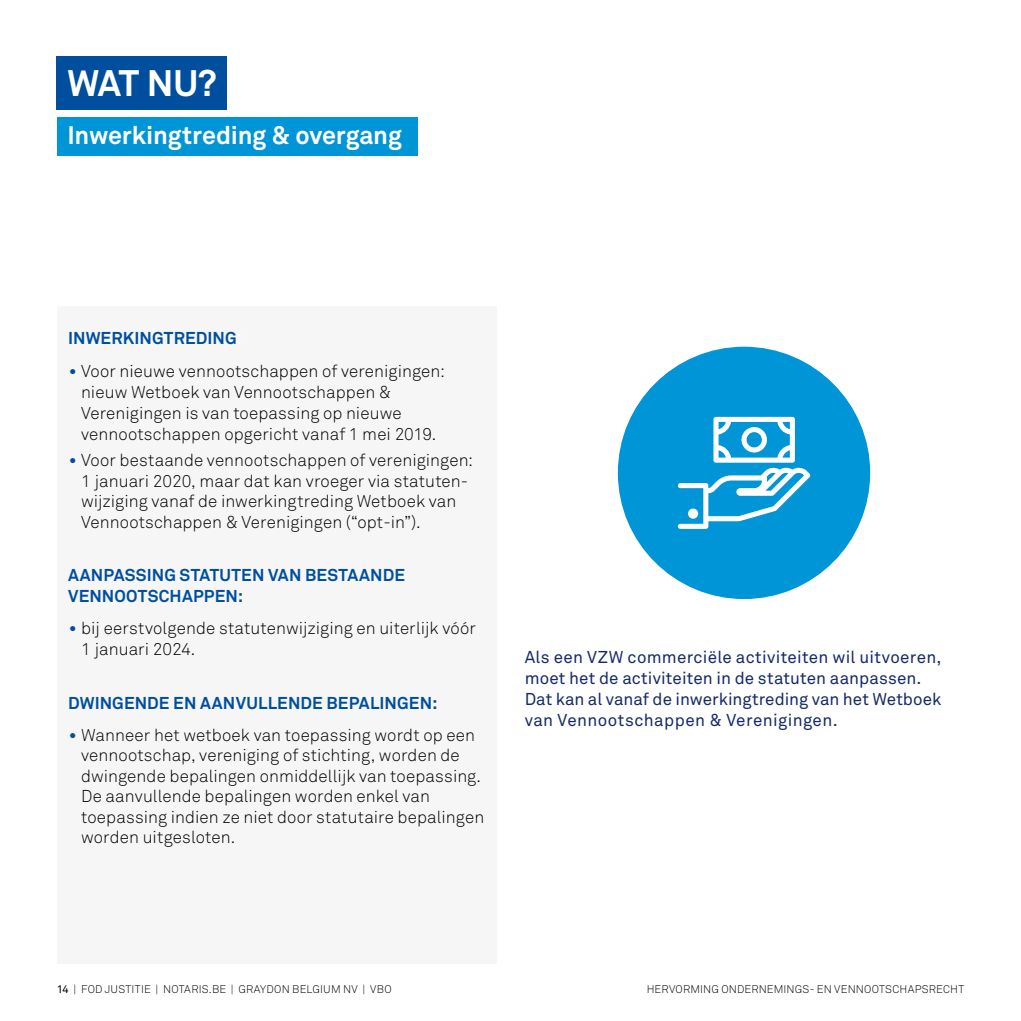
<style>
.page{position:relative;width:1021px;height:1021px;background:#fff}
.page>*{position:absolute;margin:0;border:0;box-sizing:border-box;transform-origin:0 0}
.t1{font:700 36.4px "Akkurat";color:#fff}
.t2{font:700 25px "Akkurat";letter-spacing:-.005em;color:#fff}
.t3{font:300 17px/20.4px "Akkurat";letter-spacing:.005em;color:#000}
.t4{font:17px/21px "Akkurat";letter-spacing:.01em;color:#162b69}
.t5{font:700 17px/21px "Akkurat";letter-spacing:.01em;color:#004f9f}
.t6{font:300 11px "Akkurat";letter-spacing:.015em;color:#000}
.s1{font-weight:400;font-size:20px;color:#fff}
.s2{font-size:22px;color:#004f9f}
.s3{font-weight:400}
</style>
<div class="page">
<div style="left:57px;top:306px;width:439px;height:658px;background:#f6f6f6"></div>
<div style="left:57px;top:57px;width:170px;height:53px;background:#004f9f"></div>
<div style="left:618px;top:347px;width:252px;height:252px;background:#0095d7;border-radius:50%"></div>
<svg style="left:677px;top:417px;width:133px;height:112px"></svg>
<div style="left:57px;top:117px;width:360px;height:39px;background:#0095d7"></div>
<h1 class="t1" style="left:67px;top:61px;width:151px">WAT NU?</h1>
<h2 class="t2" style="left:67px;top:119px;width:336px">Inwerkingtreding &amp; overgang</h2>
<p class="t5" style="left:68px;top:328px;width:176px">INWERKINGTREDING<span class="s1">:</span></p>
<p class="t3" style="left:81px;top:360px;width:365px;line-height:21px;text-indent:-13px"><span class="s2">•</span> Voor nieuwe vennootschappen of verenigingen: nieuw Wetboek van Vennootschappen &amp; Verenigingen is van toepassing op nieuwe vennootschappen opgericht vanaf 1 mei 2019.</p>
<p class="t3" style="left:81px;top:450px;width:393px;text-indent:-13px"><span class="s2">•</span> Voor bestaande vennootschappen of verenigingen:<br>1 januari 2020, maar dat kan vroeger via statuten&shy;wijziging vanaf de inwerkingtreding Wetboek van Vennootschappen &amp; Verenigingen (“opt-in”).</p>
<p class="t5" style="left:68px;top:564px;width:338px">AANPASSING STATUTEN VAN BESTAANDE<br>VENNOOTSCHAPPEN:</p>
<p class="t3" style="left:81px;top:618px;width:396px;line-height:21px;text-indent:-13px"><span class="s2">•</span> bij eerstvolgende statutenwijziging en uiterlijk vóór<br>1 januari 2024.</p>
<p class="t5" style="left:68px;top:692px;width:371px">DWINGENDE EN AANVULLENDE BEPALINGEN:</p>
<p class="t3" style="left:81px;top:725px;width:404px;text-indent:-13px"><span class="s2">•</span> Wanneer het wetboek van toepassing wordt op een vennootschap, vereniging of stichting, worden de dwingende bepalingen onmiddellijk van toepassing.<br>De aanvullende bepalingen worden enkel van toepassing indien ze niet door statutaire bepalingen worden uitgesloten.</p>
<p class="t4" style="left:524px;top:647px;width:418px">Als een VZW commerciële activiteiten wil uitvoeren, moet het de activiteiten in de statuten aanpassen.<br>Dat kan al vanaf de inwerkingtreding van het Wetboek van Vennootschappen &amp; Verenigingen.</p>
<p class="t6" style="left:57px;top:982px;width:336px"><span class="s3">14</span> | FOD JUSTITIE | NOTARIS.BE | GRAYDON BELGIUM NV | VBO</p>
<p class="t6" style="left:646px;top:982px;width:319px">HERVORMING ONDERNEMINGS- EN VENNOOTSCHAPSRECHT</p>
</div>
